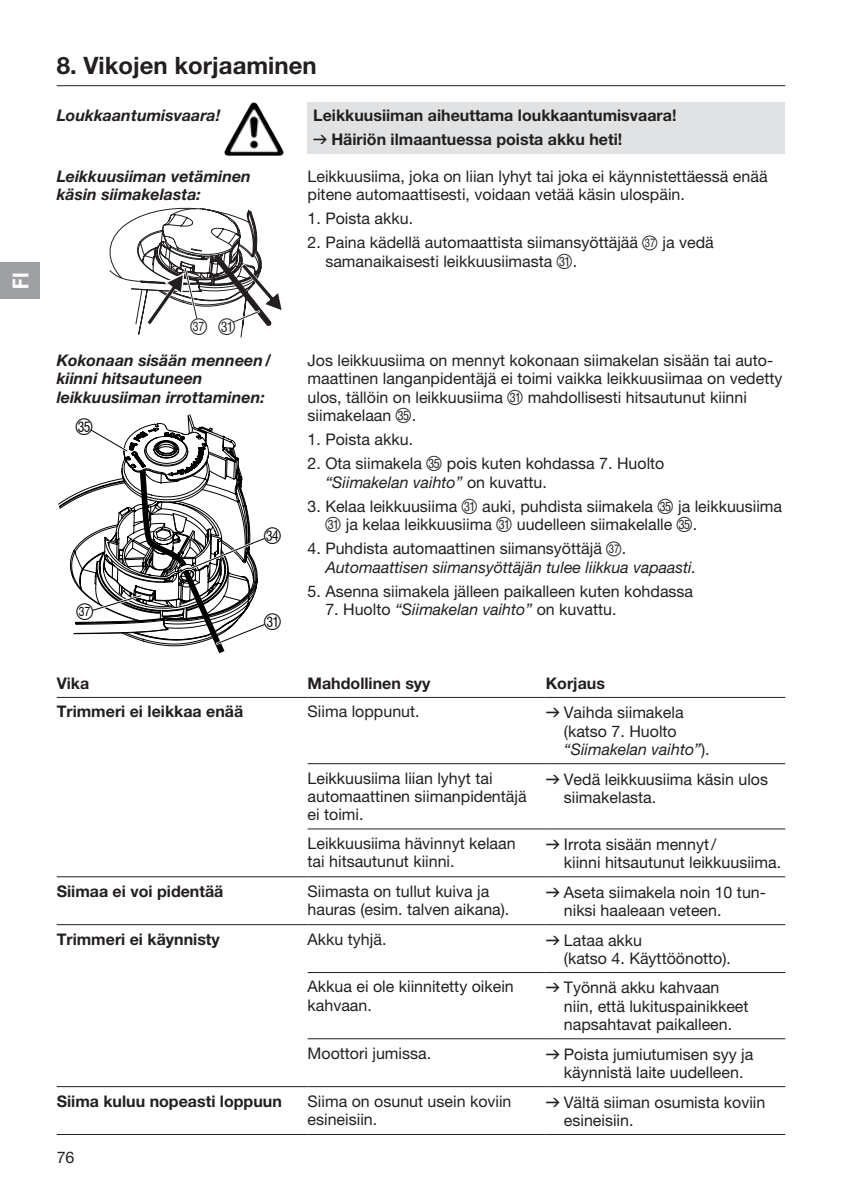
<style>
.page{position:relative;width:842px;height:1191px;background:#fff}
.page>*{position:absolute;margin:0;border:0;box-sizing:border-box;transform-origin:0 0}
.t1{font:700 24px "GARDENA Pro";color:#231f20}
.t2{font:22px "Ziffern";color:#231f20}
.t3{font:22px "Ziffern";color:#000}
.t4{font:22px "GARDENA Pro Bo Cond";color:#fff}
.t5{font:16px/18.4px "GARDENA Pro";color:#231f20}
.t6{font:700 16px/24px "GARDENA Pro";color:#231f20}
.t7{font:italic 700 16px/18.4px "GARDENA Pro";color:#231f20}
.t8{font:italic 16px/18.4px "GARDENA Pro";color:#231f20}
.t9{font:13px "GARDENA Pro";color:#000;scale:.8 1}
.s1{font-family:"Formdruck";font-weight:400}
.s2{font-family:"Ziffernim Kreisund Quadrat BQ";font-size:20px}
.s3{font-size:12px}
.s4{font-family:"Ziffern";font-size:20px}
.s5{font-family:"Ziffern";font-size:22px}
.s6{font-style:italic}
.s7{font-style:normal}
.s8{font-family:"Ziffernim Kreisund Quadrat BQ";font-style:normal;font-size:20px}
.s9{font-style:normal;font-size:12px}
.s10{font-family:"Formdruck"}
</style>
<div class="page">
<div style="left:308px;top:102px;width:477px;height:51px;background:#e1e2e4"></div>
<hr style="left:57px;top:85px;width:728px;height:1px;background:#231f20">
<img style="left:226px;top:103px;width:27px;height:44px">
<svg style="left:110px;top:208px;width:172px;height:129px"></svg>
<svg style="left:58px;top:414px;width:135px;height:165px"></svg>
<svg style="left:73px;top:423px;width:192px;height:230px"></svg>
<hr style="left:57px;top:697px;width:251px;height:1px;background:#231f20">
<hr style="left:308px;top:697px;width:238px;height:1px;background:#231f20">
<hr style="left:546px;top:697px;width:239px;height:1px;background:#231f20">
<hr style="left:308px;top:763px;width:238px;height:1px;background:#231f20">
<hr style="left:546px;top:763px;width:239px;height:1px;background:#231f20">
<hr style="left:308px;top:828px;width:238px;height:1px;background:#231f20">
<hr style="left:546px;top:828px;width:239px;height:1px;background:#231f20">
<hr style="left:57px;top:876px;width:251px;height:1px;background:#231f20">
<hr style="left:308px;top:876px;width:238px;height:1px;background:#231f20">
<hr style="left:546px;top:876px;width:239px;height:1px;background:#231f20">
<hr style="left:308px;top:1038px;width:238px;height:1px;background:#231f20">
<hr style="left:546px;top:1038px;width:239px;height:1px;background:#231f20">
<hr style="left:308px;top:1086px;width:238px;height:1px;background:#231f20">
<hr style="left:546px;top:1086px;width:239px;height:1px;background:#231f20">
<hr style="left:308px;top:1134px;width:238px;height:1px;background:#231f20">
<hr style="left:546px;top:1134px;width:239px;height:1px;background:#231f20">
<hr style="left:57px;top:924px;width:251px;height:1px;background:#231f20">
<hr style="left:308px;top:924px;width:238px;height:1px;background:#231f20">
<hr style="left:546px;top:924px;width:239px;height:1px;background:#231f20">
<hr style="left:308px;top:972px;width:238px;height:1px;background:#231f20">
<hr style="left:546px;top:972px;width:239px;height:1px;background:#231f20">
<hr style="left:57px;top:1086px;width:251px;height:1px;background:#231f20">
<hr style="left:57px;top:1134px;width:251px;height:1px;background:#231f20">
<div style="left:0;top:262px;width:40px;height:37px;background:#9d9fa2"></div>
<h2 class="t4" style="left:7px;top:289px;width:17px;rotate:-90deg">FI</h2>
<h1 class="t1" style="left:57px;top:50px;width:261px">8. Vikojen korjaaminen</h1>
<p class="t7" style="left:57px;top:105px;width:165px">Loukkaantumisvaara!</p>
<p class="t6" style="left:313px;top:103px;width:365px">Leikkuusiiman aiheuttama loukkaantumisvaara! <span class="s1">v</span> Häiriön ilmaantuessa poista akku heti!</p>
<p class="t7" style="left:57px;top:166px;width:196px">Leikkuusiiman vetäminen käsin siimakelasta:</p>
<p class="t5" style="left:308px;top:167px;width:461px">Leikkuusiima, joka on liian lyhyt tai joka ei käynnistettäessä enää pitene automaattisesti, voidaan vetää käsin ulospäin.</p>
<p class="t5" style="left:308px;top:209px;width:107px">1. Poista akku.</p>
<p class="t5" style="left:325px;top:233px;width:390px;text-indent:-18px">2. Paina kädellä automaattista siimansyöttäjää <span class="s2">ß</span><span class="s3">37</span> ja vedä samanaikaisesti leikkuusiimasta <span class="s4">U</span>.</p>
<h2 class="t2" style="left:190px;top:314px;width:47px">z<sup>37</sup> U</h2>
<p class="t7" style="left:57px;top:351px;width:216px">Kokonaan sisään menneen/ kiinni hitsautuneen leikkuusiiman irrottaminen:</p>
<h2 class="t3" style="left:76px;top:414px;width:19px">Y</h2>
<p class="t9" style="left:77px;top:604px;width:23px"><span class="s5">z</span>3 7</p>
<h2 class="t3" style="left:264px;top:523px;width:19px">X</h2>
<h2 class="t3" style="left:264px;top:610px;width:19px">U</h2>
<p class="t5" style="left:308px;top:351px;width:476px">Jos leikkuusiima on mennyt kokonaan siimakelan sisään tai auto&shy;maattinen langanpidentäjä ei toimi vaikka leikkuusiimaa on vedetty ulos, tällöin on leikkuusiima <span class="s4">U</span> mahdollisesti hitsautunut kiinni siimakelaan <span class="s4">Y</span>.</p>
<p class="t5" style="left:308px;top:430px;width:107px">1. Poista akku.</p>
<p class="t5" style="left:325px;top:454px;width:341px;text-indent:-18px">2. Ota siimakela <span class="s4">Y</span> pois kuten kohdassa 7. Huolto <span class="s6">“Siimakelan vaihto”</span> on kuvattu.</p>
<p class="t5" style="left:325px;top:497px;width:458px;text-indent:-18px">3. Kelaa leikkuusiima <span class="s4">U</span> auki, puhdista siimakela <span class="s4">Y</span> ja leikkuusiima<br><span class="s4">U</span> ja kelaa leikkuusiima <span class="s4">U</span> uudelleen siimakelalle <span class="s4">Y</span>.</p>
<p class="t8" style="left:325px;top:539px;width:372px;text-indent:-18px"><span class="s7">4. Puhdista automaattinen siimansyöttäjä</span> <span class="s8">ß</span><span class="s9">37</span> <span class="s7">.<br></span>Automaattisen siimansyöttäjän tulee liikkua vapaasti.</p>
<p class="t5" style="left:308px;top:581px;width:387px">5. Asenna siimakela jälleen paikalleen kuten kohdassa</p>
<p class="t5" style="left:325px;top:600px;width:293px">7. Huolto <span class="s6">“Siimakelan vaihto”</span> on kuvattu.</p>
<p class="t6" style="left:57px;top:671px;width:34px">Vika</p>
<p class="t6" style="left:308px;top:671px;width:124px">Mahdollinen syy</p>
<p class="t6" style="left:546px;top:671px;width:61px">Korjaus</p>
<p class="t6" style="left:57px;top:699px;width:188px">Trimmeri ei leikkaa enää</p>
<p class="t5" style="left:308px;top:702px;width:114px">Siima loppunut.</p>
<p class="t5" style="left:564px;top:703px;width:147px;text-indent:-18px"><span class="s10">v</span> Vaihda siimakela (katso 7. Huolto <span class="s6">“Siimakelan vaihto”</span>).</p>
<p class="t5" style="left:308px;top:768px;width:221px">Leikkuusiima liian lyhyt tai automaattinen siimanpidentäjä ei toimi.</p>
<p class="t5" style="left:564px;top:769px;width:206px;text-indent:-18px"><span class="s10">v</span> Vedä leikkuusiima käsin ulos siimakelasta.</p>
<p class="t5" style="left:308px;top:833px;width:210px">Leikkuusiima hävinnyt kelaan tai hitsautunut kiinni.</p>
<p class="t5" style="left:564px;top:834px;width:219px;text-indent:-18px"><span class="s10">v</span> Irrota sisään mennyt/<br>kiinni hitsautunut leikkuusiima.</p>
<p class="t6" style="left:57px;top:878px;width:168px">Siimaa ei voi pidentää</p>
<p class="t5" style="left:308px;top:881px;width:203px">Siimasta on tullut kuiva ja hauras (esim. talven aikana).</p>
<p class="t5" style="left:564px;top:882px;width:204px;text-indent:-18px"><span class="s10">v</span> Aseta siimakela noin 10 tun&shy;niksi haaleaan veteen.</p>
<p class="t6" style="left:57px;top:926px;width:165px">Trimmeri ei käynnisty</p>
<p class="t5" style="left:308px;top:929px;width:80px">Akku tyhjä.</p>
<p class="t5" style="left:564px;top:930px;width:169px;text-indent:-18px"><span class="s10">v</span> Lataa akku<br>(katso 4. Käyttöönotto).</p>
<p class="t5" style="left:308px;top:977px;width:208px">Akkua ei ole kiinnitetty oikein kahvaan.</p>
<p class="t5" style="left:564px;top:978px;width:186px;text-indent:-18px"><span class="s10">v</span> Työnnä akku kahvaan niin, että lukituspainikkeet napsahtavat paikalleen.</p>
<p class="t5" style="left:308px;top:1043px;width:125px">Moottori jumissa.</p>
<p class="t5" style="left:546px;top:1044px;width:209px;text-align:center"><span class="s10">v</span> Poista jumiutumisen syy ja käynnistä laite uudelleen.</p>
<p class="t6" style="left:57px;top:1088px;width:227px">Siima kuluu nopeasti loppuun</p>
<p class="t5" style="left:308px;top:1091px;width:205px">Siima on osunut usein koviin esineisiin.</p>
<p class="t5" style="left:564px;top:1092px;width:203px;text-indent:-18px"><span class="s10">v</span> Vältä siiman osumista koviin esineisiin.</p>
<p class="t5" style="left:57px;top:1147px;width:19px">76</p>
</div>
